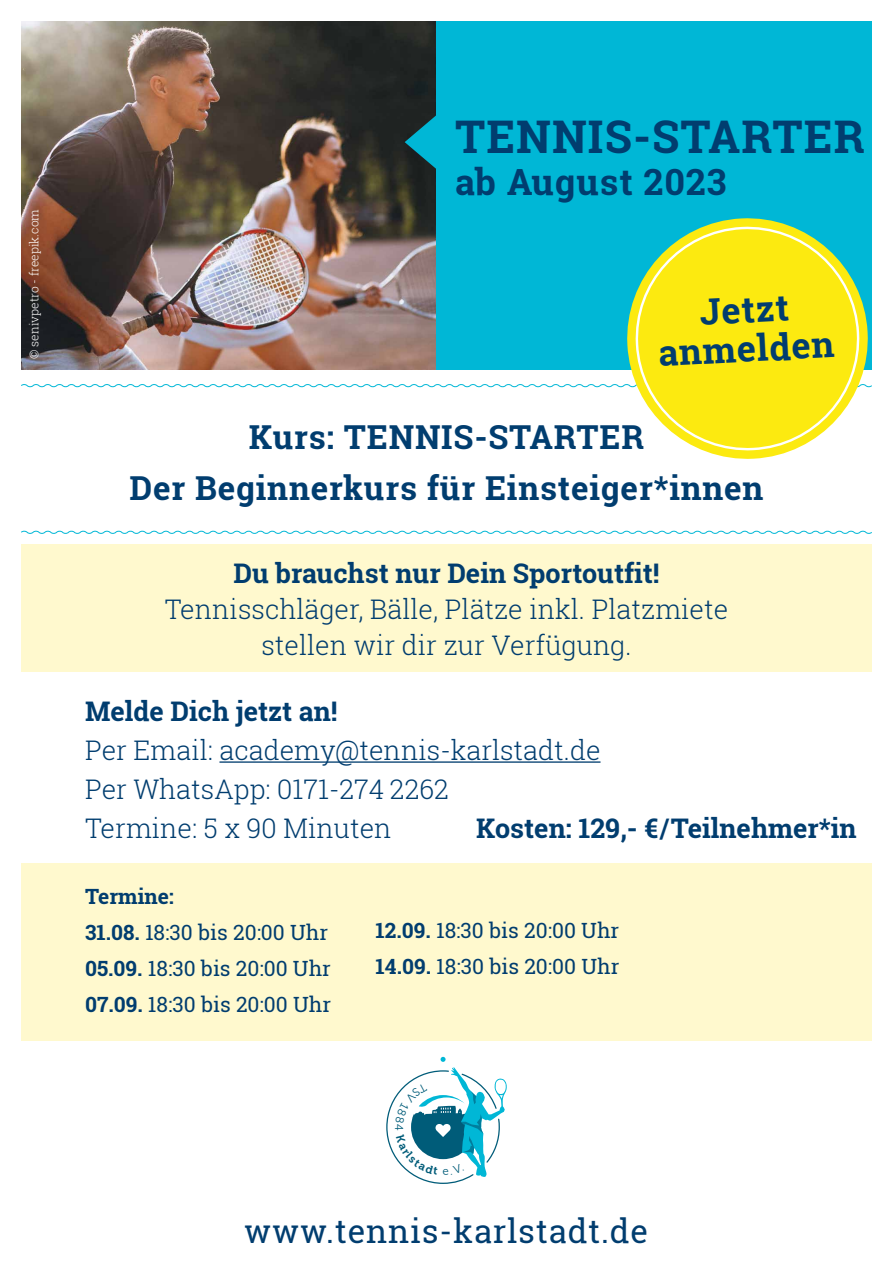
<style>
.page{position:relative;width:893px;height:1263px;background:#fff}
.page>*{position:absolute;margin:0;border:0;box-sizing:border-box;transform-origin:0 0}
.t1{font:700 45px "Roboto Slab";letter-spacing:.025em;color:#013d6f}
.t2{font:700 36.15px "Roboto Slab";letter-spacing:.025em;color:#013d6f}
.t3{font:700 36px "Roboto Slab";color:#013d6f}
.t4{font:700 33px/51.2px "Roboto Slab";letter-spacing:.025em;color:#013d6f;text-align:center}
.t5{font:32.85px "Roboto Slab";letter-spacing:.025em;color:#013d6f}
.t6{font:300 27px/39px "Roboto Slab";color:#013d6f;text-align:center}
.t7{font:700 27px "Roboto Slab";color:#013d6f}
.t8{font:21px/36px "Roboto Slab";color:#013d6f}
.t9{font:300 12px "Roboto Slab";color:#fff}
.t10{font:11.4px "Museo 300";color:#005c79}
.s1{font-weight:700}
</style>
<div class="page">
<div style="left:21px;top:864px;width:851px;height:177px;background:#fff9ce"></div>
<div style="left:21px;top:544px;width:851px;height:127px;background:#fff9ce"></div>
<img style="left:21px;top:21px;width:416px;height:349px">
<div style="left:437px;top:21px;width:435px;height:349px;background:#00b7d6"></div>
<svg style="left:21px;top:530px;width:851px;height:4px"></svg>
<svg style="left:21px;top:384px;width:851px;height:4px"></svg>
<svg style="left:405px;top:115px;width:32px;height:54px"></svg>
<hr style="left:219px;top:761px;width:381px;height:2px;background:#013d6f">
<svg style="left:624px;top:218px;width:247px;height:241px"></svg>
<svg style="left:634px;top:225px;width:227px;height:227px"></svg>
<svg style="left:386px;top:1057px;width:121px;height:127px"></svg>
<p class="t9" style="left:26px;top:359px;width:151px;rotate:-90deg">© senivpetro - freepik.com</p>
<h1 class="t1" style="left:455px;top:106px;width:411px">TENNIS-STARTER</h1>
<h2 class="t2" style="left:455px;top:157px;width:273px">ab August 2023</h2>
<h3 class="t3" style="left:698px;top:287px;width:91px;rotate:-3deg">Jetzt</h3>
<h3 class="t3" style="left:657px;top:329px;width:178px;rotate:-3deg">anmelden</h3>
<p class="t4" style="left:130px;top:411px;width:635px">Kurs: TENNIS-STARTER<br>Der Beginnerkurs für Einsteiger*innen</p>
<p class="t7" style="left:233px;top:555px;width:428px">Du brauchst nur Dein Sportoutfit!</p>
<p class="t6" style="left:165px;top:591px;width:565px;line-height:36px">Tennisschläger, Bälle, Plätze inkl. Platzmiete stellen wir dir zur Verfügung.</p>
<p class="t7" style="left:85px;top:693px;width:254px">Melde Dich jetzt an!</p>
<p class="t6" style="left:85px;top:730px;width:517px;text-align:left">Per Email: academy@tennis-karlstadt.de<br>Per WhatsApp: 0171-274 2262<br>Termine: 5 x 90 Minuten</p>
<p class="t7" style="left:476px;top:810px;width:382px">Kosten: 129,- € / Teilnehmer*in</p>
<p class="t8" style="left:85px;top:878px;width:248px"><span class="s1">Termine:<br>31.08.</span> 18:30 bis 20:00 Uhr<br><span class="s1">05.09.</span> 18:30 bis 20:00 Uhr<br><span class="s1">07.09.</span> 18:30 bis 20:00 Uhr</p>
<p class="t8" style="left:376px;top:912px;width:245px"><span class="s1">12.09.</span> 18:30 bis 20:00 Uhr<br><span class="s1">14.09.</span> 18:30 bis 20:00 Uhr</p>
<p class="t10" style="left:405px;top:1124px;width:8px;rotate:90deg">4</p>
<p class="t5" style="left:244px;top:1208px;width:406px">www.tennis-karlstadt.de</p>
</div>
